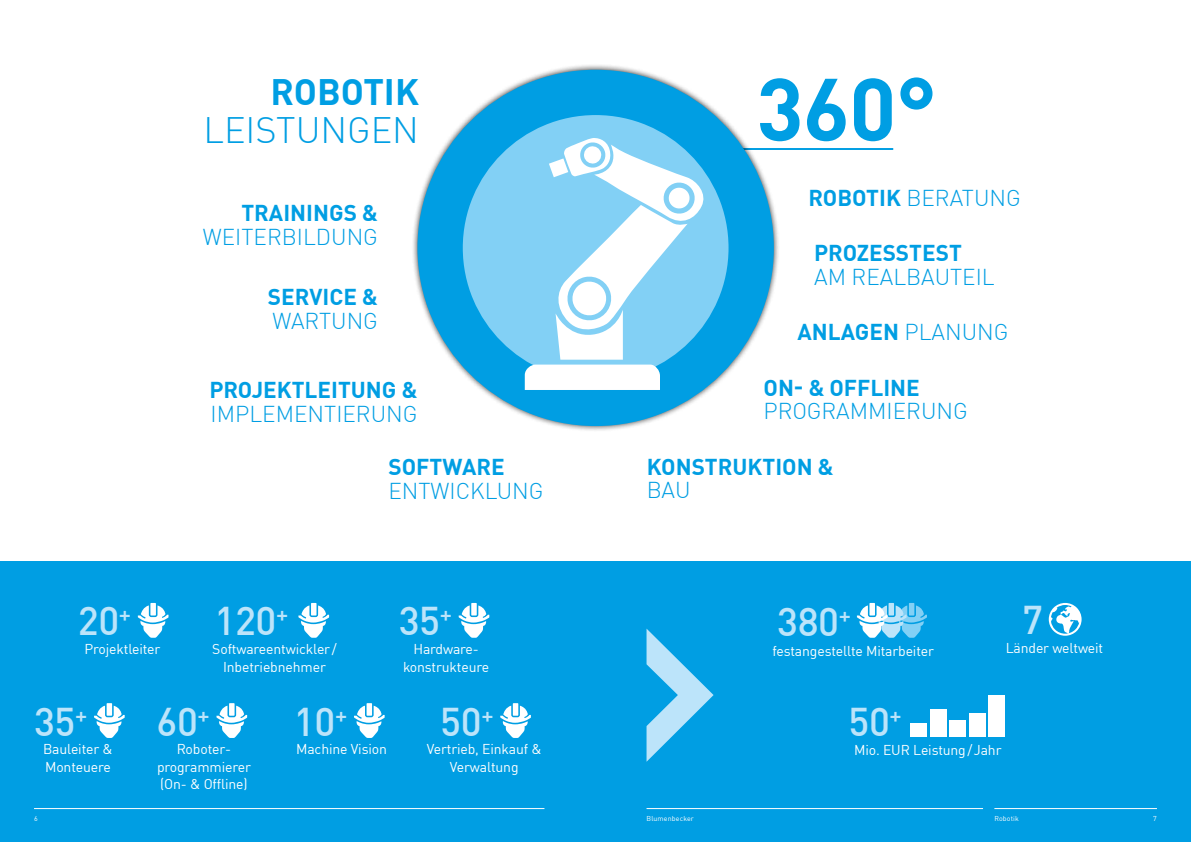
<style>
.page{position:relative;width:1191px;height:842px;background:#fff}
.page>*{position:absolute;margin:0;border:0;box-sizing:border-box;transform-origin:0 0}
.t1{font:700 87.1px "Blumenbecker DIN Pro";color:#009ee3}
.t2{font:500 39.3px "Blumenbecker DIN Pro";letter-spacing:-.01em;color:#bce4fa}
.t3{font:300 36.1px "Blumenbecker DIN Pro";color:#009ee3}
.t4{font:700 36.1px "Blumenbecker DIN Pro";color:#009ee3}
.t5{font:300 22.5px "Blumenbecker DIN Pro";color:#009ee3}
.t6{font:700 22.5px "Blumenbecker DIN Pro";color:#009ee3}
.t7{font:14px/17.7px "Blumenbecker DIN Pro";letter-spacing:-.01em;color:#fff;text-align:center}
.t8{font:7px "Blumenbecker DIN Pro";letter-spacing:.02em;color:#fff}
.s1{font-weight:700}
.s2{font-weight:300}
</style>
<div class="page">
<div style="left:0;top:561px;width:1191px;height:281px;background:#009ee3"></div>
<hr style="left:740px;top:148px;width:153px;height:2px;background:#009ee3">
<div style="left:411px;top:64px;width:369px;height:368px;background:#000;opacity:.75"></div>
<svg style="left:440px;top:92px;width:311px;height:311px;background:#54beee"></svg>
<div style="left:417px;top:70px;width:357px;height:356px;border:45px solid #009ee3;border-radius:50%"></div>
<svg style="left:525px;top:137px;width:183px;height:253px"></svg>
<svg style="left:94px;top:706px;width:31px;height:32px"></svg>
<div style="left:107px;top:703px;width:5px;height:13px;background:#fff"></div>
<svg style="left:216px;top:706px;width:31px;height:32px"></svg>
<div style="left:229px;top:703px;width:5px;height:13px;background:#fff"></div>
<svg style="left:354px;top:706px;width:30px;height:32px"></svg>
<div style="left:366px;top:703px;width:6px;height:13px;background:#fff"></div>
<svg style="left:500px;top:706px;width:31px;height:32px"></svg>
<div style="left:513px;top:703px;width:5px;height:13px;background:#fff"></div>
<svg style="left:138px;top:605px;width:30px;height:33px"></svg>
<div style="left:150px;top:603px;width:6px;height:12px;background:#fff"></div>
<svg style="left:298px;top:605px;width:31px;height:33px"></svg>
<div style="left:311px;top:603px;width:5px;height:12px;background:#fff"></div>
<svg style="left:459px;top:605px;width:30px;height:33px"></svg>
<div style="left:471px;top:603px;width:6px;height:12px;background:#fff"></div>
<svg style="left:646px;top:629px;width:67px;height:133px"></svg>
<div style="left:909px;top:603px;width:5px;height:12px;background:#82d0f5"></div>
<div style="left:888px;top:603px;width:6px;height:12px;background:#bce4fa"></div>
<svg style="left:857px;top:605px;width:70px;height:33px"></svg>
<div style="left:869px;top:603px;width:6px;height:12px;background:#fff"></div>
<svg style="left:1048px;top:603px;width:33px;height:33px"></svg>
<div style="left:911px;top:724px;width:16px;height:13px;background:#fff"></div>
<div style="left:930px;top:709px;width:16px;height:28px;background:#fff"></div>
<div style="left:949px;top:720px;width:16px;height:17px;background:#fff"></div>
<div style="left:969px;top:714px;width:16px;height:23px;background:#fff"></div>
<div style="left:988px;top:696px;width:16px;height:41px;background:#fff"></div>
<hr style="left:646px;top:808px;width:337px;height:1px;background:#fff">
<hr style="left:994px;top:808px;width:163px;height:1px;background:#fff">
<hr style="left:34px;top:808px;width:510px;height:1px;background:#fff">
<h3 class="t4" style="left:271px;top:62px;width:150px">ROBOTIK</h3>
<h3 class="t3" style="left:203px;top:102px;width:217px">LEISTUNGEN</h3>
<h3 class="t6" style="left:241px;top:194px;width:138px">TRAININGS &amp;</h3>
<h3 class="t5" style="left:203px;top:220px;width:177px">WEITERBILDUNG</h3>
<h3 class="t6" style="left:268px;top:278px;width:112px">SERVICE &amp;</h3>
<h3 class="t5" style="left:272px;top:304px;width:107px">WARTUNG</h3>
<h2 class="t2" style="left:78px;top:589px;width:55px">20<sup>+</sup></h2>
<p class="t7" style="left:84px;top:638px;width:77px">Projektleiter</p>
<h3 class="t6" style="left:209px;top:371px;width:210px">PROJEKTLEITUNG &amp;</h3>
<h3 class="t5" style="left:211px;top:396px;width:208px">IMPLEMENTIERUNG</h3>
<h3 class="t6" style="left:388px;top:448px;width:118px">SOFTWARE</h3>
<h3 class="t5" style="left:388px;top:473px;width:157px">ENTWICKLUNG</h3>
<h2 class="t2" style="left:214px;top:589px;width:75px">120<sup>+</sup></h2>
<p class="t7" style="left:212px;top:638px;width:126px">Softwareentwickler/<br>Inbetriebnehmer</p>
<h2 class="t2" style="left:399px;top:589px;width:55px">35<sup>+</sup></h2>
<p class="t7" style="left:403px;top:638px;width:88px">Hardware&shy;konstrukteure</p>
<h2 class="t2" style="left:34px;top:689px;width:55px">35<sup>+</sup></h2>
<p class="t7" style="left:43px;top:739px;width:71px;text-align:left">Bauleiter &amp;<br>Monteuere</p>
<h2 class="t2" style="left:156px;top:689px;width:55px">60<sup>+</sup></h2>
<p class="t7" style="left:157px;top:739px;width:95px">Roboter&shy;programmierer (On- &amp; Offline)</p>
<h2 class="t2" style="left:294px;top:689px;width:55px">10<sup>+</sup></h2>
<p class="t7" style="left:296px;top:739px;width:92px">Machine Vision</p>
<h2 class="t2" style="left:440px;top:689px;width:55px">50<sup>+</sup></h2>
<p class="t7" style="left:427px;top:739px;width:116px">Vertrieb, Einkauf &amp;<br>Verwaltung</p>
<h1 class="t1" style="left:756px;top:37px;width:182px">360°</h1>
<h3 class="t5" style="left:808px;top:181px;width:214px"><span class="s1">ROBOTIK</span> BERATUNG</h3>
<h3 class="t6" style="left:814px;top:234px;width:149px">PROZESSTEST</h3>
<h3 class="t5" style="left:814px;top:260px;width:182px">AM REALBAUTEIL</h3>
<h3 class="t6" style="left:797px;top:314px;width:212px">ANLAGEN <span class="s2">PLANUNG</span></h3>
<h3 class="t6" style="left:763px;top:369px;width:158px">ON- &amp; OFFLINE</h3>
<h3 class="t5" style="left:763px;top:394px;width:206px">PROGRAMMIERUNG</h3>
<h3 class="t6" style="left:646px;top:448px;width:189px">KONSTRUKTION &amp;</h3>
<h3 class="t5" style="left:646px;top:473px;width:45px">BAU</h3>
<h2 class="t2" style="left:777px;top:590px;width:75px">380<sup>+</sup></h2>
<p class="t7" style="left:772px;top:641px;width:163px">festangestellte Mitarbeiter</p>
<h2 class="t2" style="left:848px;top:689px;width:55px">50<sup>+</sup></h2>
<h2 class="t2" style="left:1022px;top:587px;width:22px">7</h2>
<p class="t7" style="left:1005px;top:638px;width:99px">Länder weltweit</p>
<p class="t7" style="left:854px;top:740px;width:149px">Mio. EUR Leistung/Jahr</p>
<p class="t8" style="left:34px;top:813px;width:5px">6</p>
<p class="t8" style="left:646px;top:813px;width:49px">Blumenbecker</p>
<p class="t8" style="left:994px;top:813px;width:26px">Robotik</p>
<p class="t8" style="left:1153px;top:813px;width:5px">7</p>
</div>
